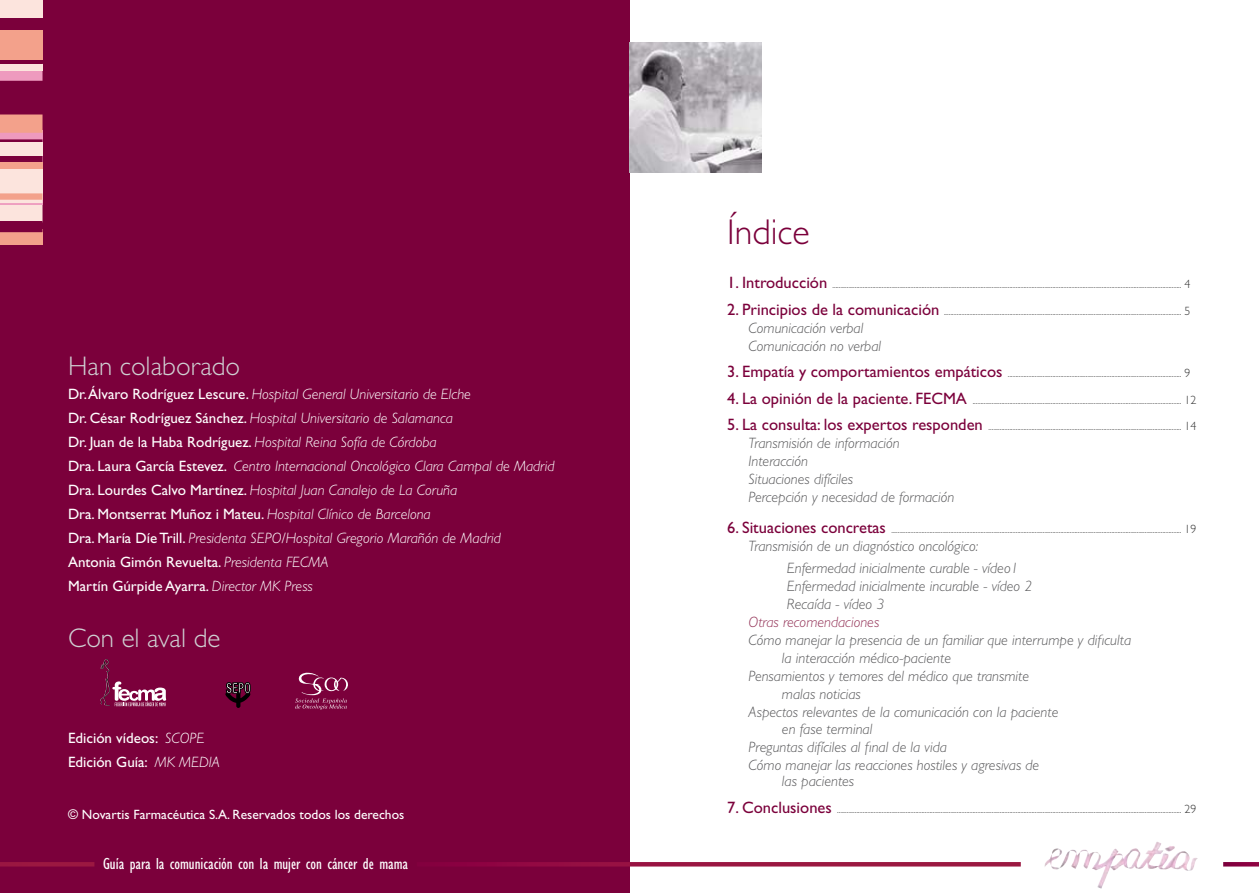
<style>
.page{position:relative;width:1259px;height:893px;background:#fff}
.page>*{position:absolute;margin:0;border:0;box-sizing:border-box;transform-origin:0 0}
.t1{font:300 36px "Gill Sans Std";color:#7b003b}
.t2{font:300 27px "Gill Sans Std";color:#cfd0d2}
.t3{font:condensed 16.5px "Gill Sans Std";color:#fff}
.t4{font:italic 300 15px/18px "Gill Sans Std";color:#58585a}
.t5{font:italic 300 15px/24px "Gill Sans Std";color:#fff}
.t6{font:15px/24px "Gill Sans Std";color:#fff}
.t7{font:italic 300 15px "Gill Sans Std";color:#943458}
.t8{font:13.5px "Gill Sans Std";color:#fff}
.t9{font:300 9px "Gill Sans Std";color:#333}
.s1{font-weight:400;font-style:normal}
.s2{font-weight:300;font-style:italic}
.s3{font-weight:400;font-size:16.5px;color:#7b003b}
.s4{font-size:12px}
</style>
<div class="page">
<div style="left:0;top:0;width:629px;height:893px;background:#7b003b"></div>
<img style="left:629px;top:43px;width:132px;height:130px">
<img style="left:1068px;top:843px;width:88px;height:25px">
<svg style="left:435px;top:862px;width:585px;height:4px;background:#981342"></svg>
<hr style="left:0;top:862px;width:94px;height:4px;background:#9b1841">
<svg style="left:1223px;top:862px;width:36px;height:4px"></svg>
<div style="left:0;top:130px;width:43px;height:43px;background:#ee9abe"></div>
<div style="left:0;top:139px;width:43px;height:25px;background:#7b003b"></div>
<div style="left:0;top:0;width:43px;height:17px;background:#fce4dd"></div>
<div style="left:0;top:114px;width:43px;height:19px;background:#f3a18b"></div>
<div style="left:0;top:162px;width:43px;height:39px;background:#fce4dd"></div>
<div style="left:0;top:229px;width:43px;height:16px;background:#f3a18b"></div>
<div style="left:0;top:64px;width:43px;height:17px;background:#ee9abe"></div>
<div style="left:0;top:31px;width:43px;height:29px;background:#f3a18b"></div>
<div style="left:0;top:162px;width:43px;height:7px;background:#f3a18b"></div>
<div style="left:0;top:142px;width:43px;height:14px;background:#fce4dd"></div>
<div style="left:0;top:64px;width:43px;height:6px;background:#fce4dd"></div>
<div style="left:0;top:200px;width:43px;height:5px;background:#efa1c1"></div>
<div style="left:0;top:193px;width:43px;height:7px;background:#f3a18b"></div>
<hr style="left:0;top:200px;width:43px;height:3px;background:#fce4dd">
<div style="left:0;top:205px;width:43px;height:17px;background:#fce4dd"></div>
<div style="left:0;top:221px;width:43px;height:11px;background:#7b003b"></div>
<svg style="left:225px;top:682px;width:26px;height:26px"></svg>
<svg style="left:100px;top:659px;width:66px;height:47px"></svg>
<svg style="left:295px;top:673px;width:53px;height:37px"></svg>
<h2 class="t2" style="left:68px;top:350px;width:174px">Han colaborado</h2>
<p class="t5" style="left:68px;top:382px;width:488px"><span class="s1">Dr. Álvaro Rodríguez Lescure.</span> Hospital General Universitario de Elche<br><span class="s1">Dr. César Rodríguez Sánchez.</span> Hospital Universitario de Salamanca<br><span class="s1">Dr. Juan de la Haba Rodríguez.</span> Hospital Reina Sofía de Córdoba<br><span class="s1">Dra. Laura García Estevez.</span> Centro Internacional Oncológico Clara Campal de Madrid <span class="s1">Dra. Lourdes Calvo Martínez.</span> Hospital Juan Canalejo de La Coruña<br><span class="s1">Dra. Montserrat Muñoz i Mateu.</span> Hospital Clínico de Barcelona<br><span class="s1">Dra. María Díe Trill.</span> Presidenta SEPO/Hospital Gregorio Marañón de Madrid<br><span class="s1">Antonia Gimón Revuelta.</span> Presidenta FECMA<br><span class="s1">Martín Gúrpide Ayarra.</span> Director MK Press</p>
<h2 class="t2" style="left:68px;top:623px;width:154px">Con el aval de</h2>
<h3 class="t6" style="left:68px;top:726px;width:153px">Edición vídeos: <span class="s2">SCOPE<br></span>Edición Guía: <span class="s2">MK MEDIA</span></h3>
<h3 class="t8" style="left:68px;top:807px;width:338px">© Novartis Farmacéutica S.A. Reservados todos los derechos</h3>
<h3 class="t3" style="left:103px;top:855px;width:306px">Guía para la comunicación con la mujer con cáncer de mama</h3>
<h1 class="t1" style="left:727px;top:212px;width:84px">Índice</h1>
<p class="t9" style="left:727px;top:280px;width:465px"><span class="s3">1. Introducción</span> ........................................................................................................................................................................................................................... <span class="s4">4</span></p>
<p class="t9" style="left:727px;top:307px;width:465px"><span class="s3">2. Principios de la comunicación</span> ..................................................................................................................................................... <span class="s4">5</span></p>
<h3 class="t4" style="left:748px;top:319px;width:134px">Comunicación verbal<br>Comunicación no verbal</h3>
<p class="t9" style="left:727px;top:369px;width:465px"><span class="s3">3. Empatía y comportamientos empáticos</span> ............................................................................................................. <span class="s4">9</span></p>
<p class="t9" style="left:727px;top:396px;width:471px"><span class="s3">4. La opinión de la paciente. FECMA</span> ................................................................................................................................... <span class="s4">12</span></p>
<p class="t9" style="left:727px;top:422px;width:471px"><span class="s3">5. La consulta: los expertos responden</span> ......................................................................................................................... <span class="s4">14</span></p>
<h3 class="t4" style="left:748px;top:435px;width:207px">Transmisión de información<br>Interacción<br>Situaciones difíciles<br>Percepción y necesidad de formación</h3>
<p class="t9" style="left:727px;top:525px;width:471px"><span class="s3">6. Situaciones concretas</span> ...................................................................................................................................................................................... <span class="s4">19</span></p>
<h3 class="t4" style="left:787px;top:535px;width:233px;line-height:22.2px;text-indent:-38px">Transmisión de un diagnóstico oncológico:<br>Enfermedad inicialmente curable - vídeo1</h3>
<h3 class="t4" style="left:787px;top:578px;width:247px">Enfermedad inicialmente incurable - vídeo 2<br>Recaída - vídeo 3</h3>
<h3 class="t7" style="left:748px;top:614px;width:132px">Otras recomendaciones</h3>
<h3 class="t4" style="left:748px;top:632px;width:384px">Cómo manejar la presencia de un familiar que interrumpe y dificulta</h3>
<h3 class="t4" style="left:782px;top:650px;width:171px">la interacción médico-paciente</h3>
<h3 class="t4" style="left:748px;top:668px;width:282px">Pensamientos y temores del médico que transmite</h3>
<h3 class="t4" style="left:782px;top:686px;width:80px">malas noticias</h3>
<h3 class="t4" style="left:748px;top:704px;width:311px">Aspectos relevantes de la comunicación con la paciente</h3>
<h3 class="t4" style="left:748px;top:720px;width:292px;text-indent:33px">en fase terminal<br>Preguntas difíciles al final de la vida<br>Cómo manejar las reacciones hostiles y agresivas de</h3>
<h3 class="t4" style="left:782px;top:773px;width:74px">las pacientes</h3>
<p class="t9" style="left:727px;top:805px;width:471px"><span class="s3">7. Conclusiones</span> ........................................................................................................................................................................................................................ <span class="s4">29</span></p>
</div>
